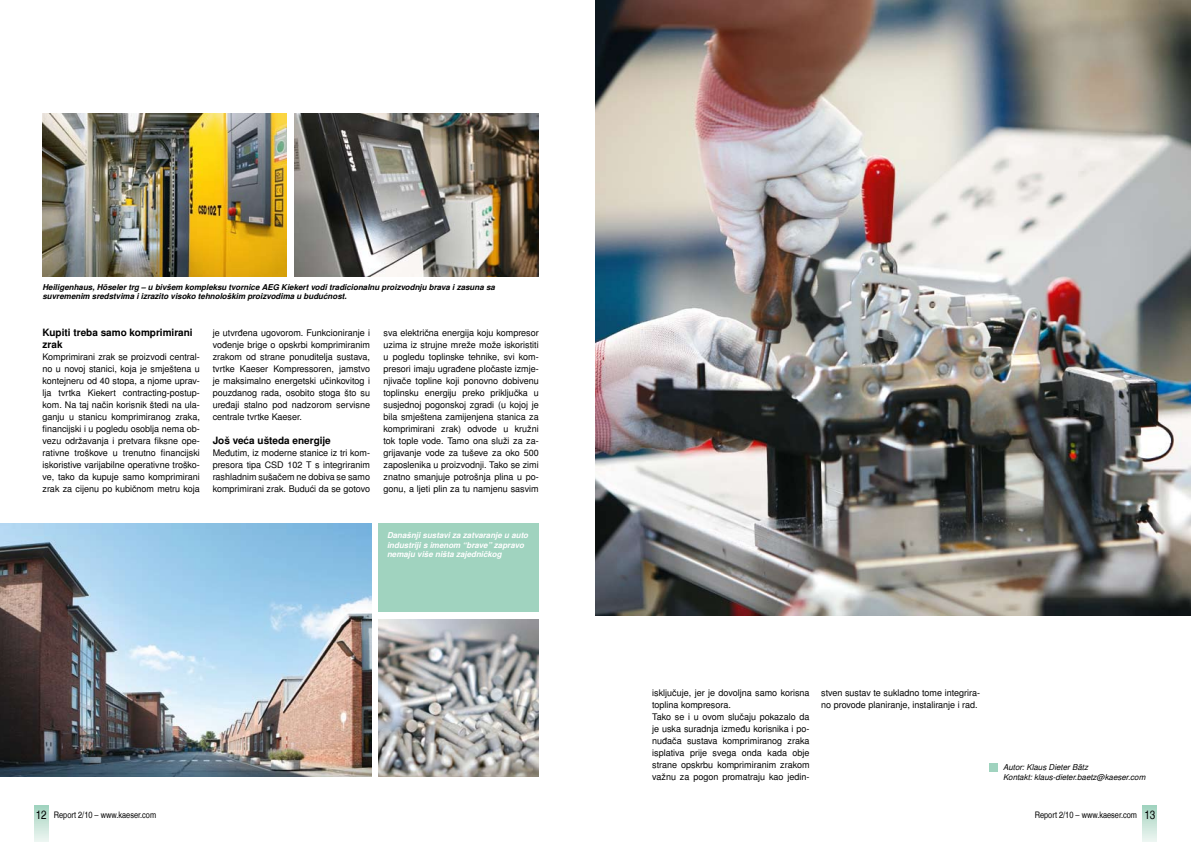
<style>
.page{position:relative;width:1191px;height:842px;background:#fff}
.page>*{position:absolute;margin:0;border:0;box-sizing:border-box;transform-origin:0 0}
.t1{font:700 10px/12px "Nimbus San L";color:#000}
.t2{font:9px/12px "Nimbus San L";color:#000;text-align:justify}
.t3{font:9px "Nimbus San L Reg Con";color:#000}
.t4{font:italic 700 8px/9.5px "Nimbus San L";color:#000}
.t5{font:italic 700 8px/9.5px "Nimbus San L";color:#fff}
.t6{font:italic 8px/10px "Nimbus San L";color:#000}
.s1{font-size:12px}
</style>
<div class="page">
<div style="left:989px;top:763px;width:9px;height:8px;background:#a0d3bf"></div>
<svg style="left:34px;top:806px;width:14px;height:36px"></svg>
<div style="left:378px;top:523px;width:161px;height:89px;background:#a0d3bf"></div>
<img style="left:295px;top:113px;width:244px;height:163px">
<img style="left:378px;top:620px;width:161px;height:157px">
<svg style="left:1142px;top:806px;width:14px;height:36px"></svg>
<img style="left:0;top:523px;width:371px;height:254px">
<img style="left:595px;top:0;width:596px;height:616px">
<img style="left:42px;top:113px;width:244px;height:163px">
<p class="t4" style="left:43px;top:282px;width:454px">Heiligenhaus, Höseler trg – u bivšem kompleksu tvornice AEG Kiekert vodi tradicionalnu proizvodnju brava i zasuna sa suvremenim sredstvima i izrazito visoko tehnološkim proizvodima u budućnost.</p>
<p class="t1" style="left:43px;top:327px;width:152px">Kupiti treba samo komprimirani zrak</p>
<p class="t2" style="left:43px;top:351px;width:159px">Komprimirani zrak se proizvodi central&shy;no u novoj stanici, koja je smještena u kontejneru od 40 stopa, a njome uprav&shy;lja tvrtka Kiekert contracting-postup&shy;kom. Na taj način korisnik štedi na ula&shy;ganju u stanicu komprimiranog zraka, financijski i u pogledu osoblja nema ob&shy;vezu održavanja i pretvara fiksne ope&shy;rativne troškove u trenutno financijski iskoristive varijabilne operativne troško&shy;ve, tako da kupuje samo komprimirani zrak za cijenu po kubičnom metru koja</p>
<p class="t2" style="left:213px;top:327px;width:159px">je utvrđena ugovorom. Funkcioniranje i vođenje brige o opskrbi komprimiranim zrakom od strane ponuditelja sustava, tvrtke Kaeser Kompressoren, jamstvo je maksimalno energetski učinkovitog i pouzdanog rada, osobito stoga što su uređaji stalno pod nadzorom servisne centrale tvrtke Kaeser.</p>
<p class="t1" style="left:213px;top:435px;width:120px">Još veća ušteda energije</p>
<p class="t2" style="left:213px;top:447px;width:159px">Međutim, iz moderne stanice iz tri kom&shy;presora tipa CSD 102 T s integriranim rashladnim sušačem ne dobiva se samo komprimirani zrak. Budući da se gotovo</p>
<p class="t2" style="left:383px;top:327px;width:157px">sva električna energija koju kompresor uzima iz strujne mreže može iskoristiti u pogledu toplinske tehnike, svi kom&shy;presori imaju ugrađene pločaste izmje&shy;njivače topline koji ponovno dobivenu toplinsku energiju preko priključka u susjednoj pogonskoj zgradi (u kojoj je bila smještena zamijenjena stanica za komprimirani zrak) odvode u kružni tok tople vode. Tamo ona služi za za&shy;grijavanje vode za tuševe za oko 500 zaposlenika u proizvodnji. Tako se zimi znatno smanjuje potrošnja plina u po&shy;gonu, a ljeti plin za tu namjenu sasvim</p>
<p class="t5" style="left:387px;top:531px;width:143px">Današnji sustavi za zatvaranje u auto industriji s imenom “brave” zapravo nemaju više ništa zajedničkog</p>
<p class="t3" style="left:36px;top:809px;width:122px"><span class="s1">12</span> Report 2/10 – www.kaeser.com</p>
<p class="t2" style="left:652px;top:687px;width:159px;text-align:left">isključuje, jer je dovoljna samo korisna toplina kompresora.<br>Tako se i u ovom slučaju pokazalo da je uska suradnja između korisnika i po&shy;nuđača sustava komprimiranog zraka isplativa prije svega onda kada obje strane opskrbu komprimiranim zrakom važnu za pogon promatraju kao jedin-</p>
<p class="t2" style="left:821px;top:687px;width:160px">stven sustav te sukladno tome integrira&shy;no provode planiranje, instaliranje i rad.</p>
<p class="t6" style="left:1003px;top:763px;width:144px">Autor: Klaus Dieter Bätz<br>Kontakt: klaus-dieter.baetz@kaeser.com</p>
<p class="t3" style="left:1034px;top:809px;width:122px">Report 2/10 – www.kaeser.com <span class="s1">13</span></p>
</div>
